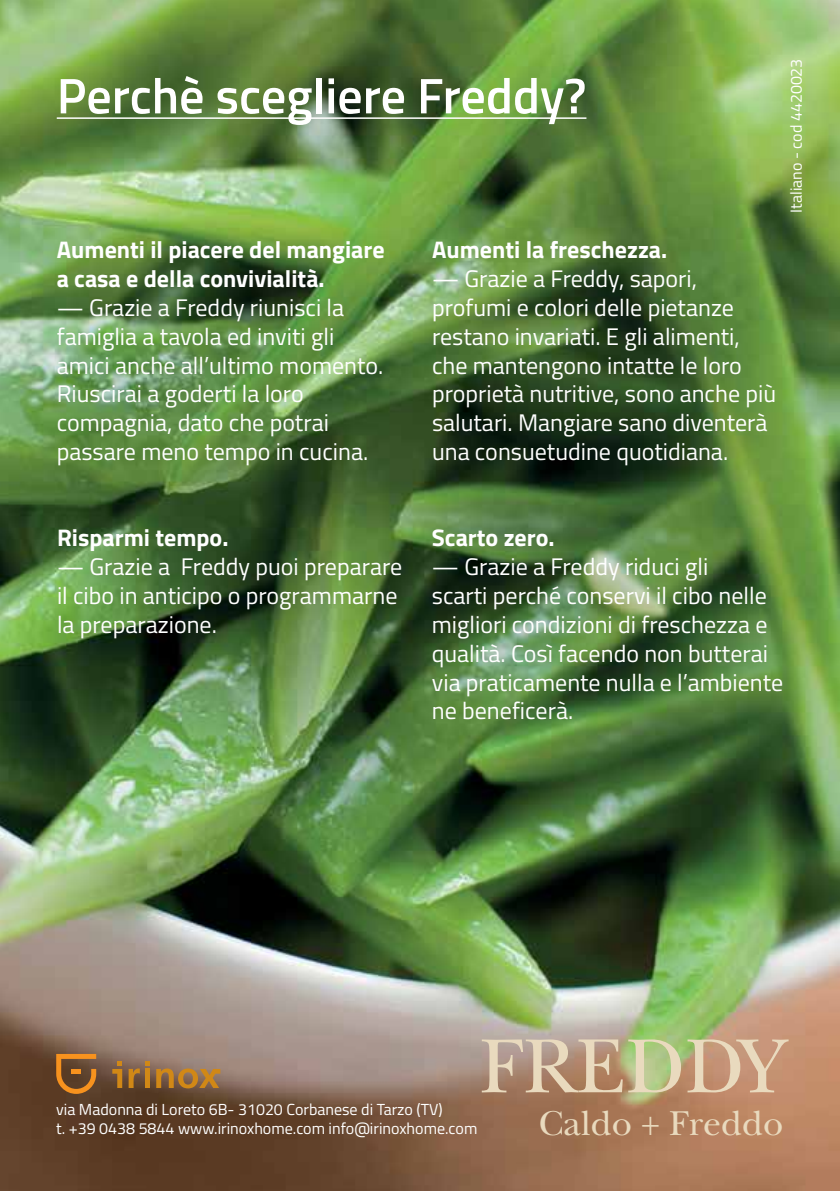
<style>
.page{position:relative;width:840px;height:1191px;background:#fff}
.page>*{position:absolute;margin:0;border:0;box-sizing:border-box;transform-origin:0 0}
.t1{font:80px "New Baskerville Std";color:#e9dabe}
.t2{font:600 50px "Titillium Web";color:#fff}
.t3{font:36px "New Baskerville Std";color:#e9dabe}
.t4{font:24px/28.8px "Titillium Web";color:#fff}
.t5{font:700 24px/28.8px "Titillium Web";color:#fff}
.t6{font:16px/19.2px "Titillium Web";color:#fff}
</style>
<div class="page">
<img style="left:0;top:0;width:839px;height:1191px">
<svg style="left:56px;top:1054px;width:40px;height:39px"></svg>
<svg style="left:128px;top:1060px;width:22px;height:28px"></svg>
<svg style="left:112px;top:1060px;width:10px;height:28px"></svg>
<svg style="left:156px;top:1068px;width:64px;height:20px"></svg>
<hr style="left:57px;top:117px;width:529px;height:2px;background:#fff">
<h2 class="t2" style="left:57px;top:58px;width:531px">Perchè scegliere Freddy?</h2>
<p class="t5" style="left:57px;top:234px;width:329px">Aumenti il piacere del mangiare a casa e della convivialità.</p>
<p class="t4" style="left:57px;top:292px;width:328px">— Grazie a Freddy riunisci la famiglia a tavola ed inviti gli amici anche all’ultimo momento.<br>Riuscirai a goderti la loro compagnia, dato che potrai passare meno tempo in cucina.</p>
<p class="t5" style="left:432px;top:234px;width:237px">Aumenti la freschezza.</p>
<p class="t4" style="left:432px;top:263px;width:345px">— Grazie a Freddy, sapori, profumi e colori delle pietanze restano invariati. E gli alimenti, che mantengono intatte le loro proprietà nutritive, sono anche più salutari. Mangiare sano diventerà una consuetudine quotidiana.</p>
<p class="t6" style="left:785px;top:212px;width:155px;rotate:-90deg">Italiano - cod 4420023</p>
<p class="t5" style="left:57px;top:522px;width:173px">Risparmi tempo.</p>
<p class="t4" style="left:57px;top:551px;width:346px">— Grazie a Freddy puoi preparare il cibo in anticipo o programmarne la preparazione.</p>
<p class="t5" style="left:431px;top:522px;width:124px">Scarto zero.</p>
<p class="t4" style="left:431px;top:551px;width:353px">— Grazie a Freddy riduci gli<br>scarti perché conservi il cibo nelle migliori condizioni di freschezza e qualità. Così facendo non butterai via praticamente nulla e l’ambiente ne beneficerà.</p>
<h1 class="t1" style="left:480px;top:1019px;width:304px">FREDDY</h1>
<h3 class="t3" style="left:538px;top:1102px;width:246px">Caldo + Freddo</h3>
<p class="t6" style="left:56px;top:1098px;width:422px">via Madonna di Loreto 6B- 31020 Corbanese di Tarzo (TV)<br>t. +39 0438 5844 www.irinoxhome.com info@irinoxhome.com</p>
</div>
